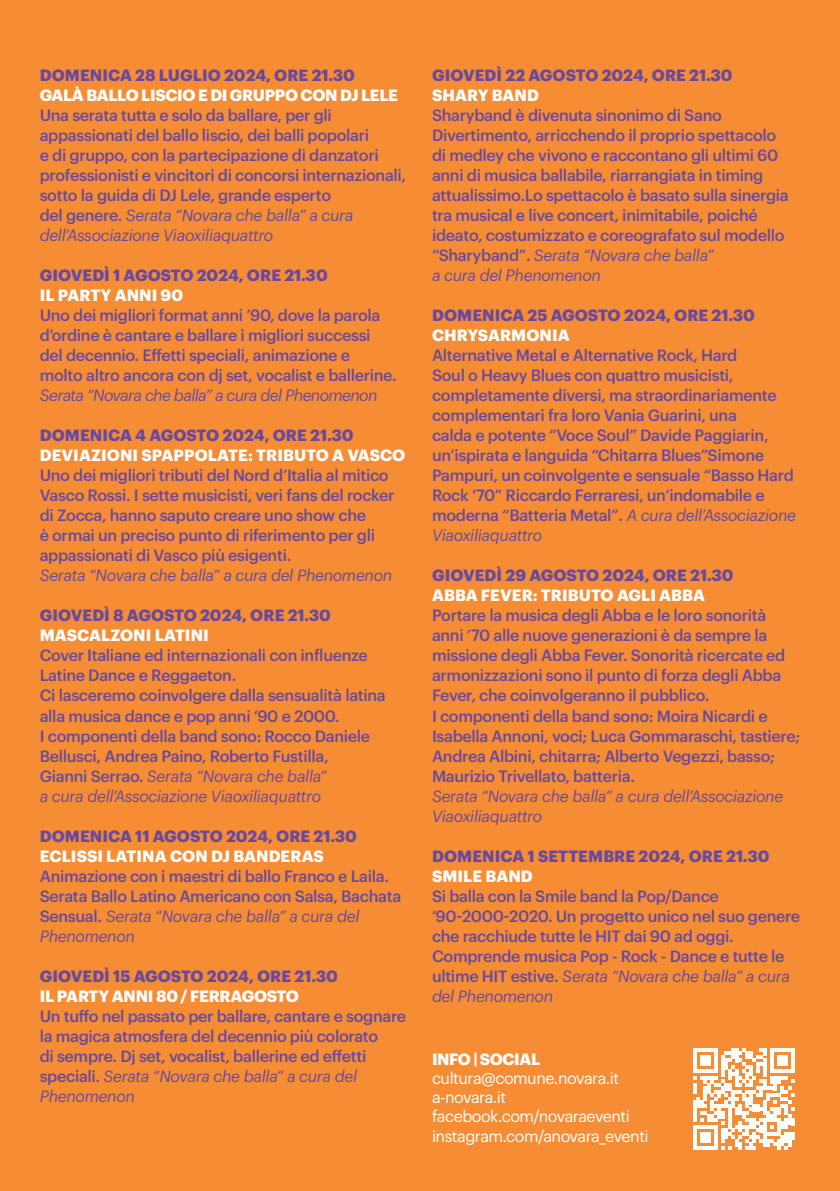
<style>
.page{position:relative;width:840px;height:1191px;background:#fff}
.page>*{position:absolute;margin:0;border:0;box-sizing:border-box;transform-origin:0 0}
.t1{font:500 16px/20px "Graphik";letter-spacing:-.02em;color:#69499e}
.t2{font:700 16px "Graphik";letter-spacing:.005em;color:#69499e}
.t3{font:700 16px "Graphik";letter-spacing:.005em;color:#fff}
.t4{font:italic 16px/20px "Graphik";letter-spacing:-.02em;color:#69499e}
.t5{font:16px/19.2px "Graphik";letter-spacing:-.03em;color:#fff}
.t6{font:italic 16px "Graphik";letter-spacing:-.04em;color:#69499e}
.t7{font:700 16px "Graphik";letter-spacing:-.02em;color:#fff}
.t8{font:700 16px "Graphik";letter-spacing:-.015em;color:#fff}
.t9{font:700 16px "Graphik";letter-spacing:-.025em;color:#fff}
.s1{font-weight:400;font-style:italic}
</style>
<div class="page">
<div style="left:0;top:0;width:839px;height:1191px;background:#f68d34"></div>
<svg style="left:693px;top:1048px;width:101px;height:101px"></svg>
<p class="t2" style="left:40px;top:63px;width:316px">DOMENICA 28 LUGLIO 2024, ORE 21.30</p>
<p class="t7" style="left:40px;top:83px;width:359px">GALÀ BALLO LISCIO E DI GRUPPO CON DJ LELE</p>
<p class="t1" style="left:40px;top:104px;width:368px">Una serata tutta e solo da ballare, per gli appassionati del ballo liscio, dei balli popolari<br>e di gruppo, con la partecipazione di danzatori professionisti e vincitori di concorsi internazionali, sotto la guida di DJ Lele, grande esperto<br>del genere. <span class="s1">Serata “Novara che balla” a cura dell’Associazione Viaoxiliaquattro</span></p>
<p class="t2" style="left:40px;top:263px;width:289px">GIOVEDÌ 1 AGOSTO 2024, ORE 21.30</p>
<p class="t3" style="left:40px;top:283px;width:145px">IL PARTY ANNI 90</p>
<p class="t1" style="left:40px;top:304px;width:358px">Uno dei migliori format anni ’90, dove la parola d’ordine è cantare e ballare i migliori successi del decennio. Effetti speciali, animazione e molto altro ancora con dj set, vocalist e ballerine.</p>
<p class="t6" style="left:40px;top:383px;width:339px">Serata “Novara che balla” a cura del Phenomenon</p>
<p class="t2" style="left:40px;top:423px;width:315px">DOMENICA 4 AGOSTO 2024, ORE 21.30</p>
<p class="t3" style="left:40px;top:443px;width:367px">DEVIAZIONI SPAPPOLATE: TRIBUTO A VASCO</p>
<p class="t1" style="left:40px;top:464px;width:356px">Uno dei migliori tributi del Nord d’Italia al mitico Vasco Rossi. I sette musicisti, veri fans del rocker di Zocca, hanno saputo creare uno show che<br>è ormai un preciso punto di riferimento per gli appassionati di Vasco più esigenti.</p>
<p class="t4" style="left:40px;top:564px;width:354px">Serata “Novara che balla” a cura del Phenomenon</p>
<p class="t2" style="left:40px;top:603px;width:292px">GIOVEDÌ 8 AGOSTO 2024, ORE 21.30</p>
<p class="t3" style="left:40px;top:623px;width:170px">MASCALZONI LATINI</p>
<p class="t1" style="left:40px;top:644px;width:347px">Cover Italiane ed internazionali con influenze Latine Dance e Reggaeton.<br>Ci lasceremo coinvolgere dalla sensualità latina alla musica dance e pop anni ‘90 e 2000.<br>I componenti della band sono: Rocco Daniele Bellusci, Andrea Paino, Roberto Fustilla,<br>Gianni Serrao. <span class="s1">Serata “Novara che balla”<br>a cura dell’Associazione Viaoxiliaquattro</span></p>
<p class="t2" style="left:40px;top:823px;width:318px">DOMENICA 11 AGOSTO 2024, ORE 21.30</p>
<p class="t3" style="left:40px;top:843px;width:285px">ECLISSI LATINA CON DJ BANDERAS</p>
<p class="t1" style="left:40px;top:864px;width:363px">Animazione con i maestri di ballo Franco e Laila.<br>Serata Ballo Latino Americano con Salsa, Bachata Sensual. <span class="s1">Serata “Novara che balla” a cura del Phenomenon</span></p>
<p class="t2" style="left:40px;top:963px;width:299px">GIOVEDÌ 15 AGOSTO 2024, ORE 21.30</p>
<p class="t8" style="left:40px;top:983px;width:260px">IL PARTY ANNI 80 / FERRAGOSTO</p>
<p class="t1" style="left:40px;top:1004px;width:368px">Un tuffo nel passato per ballare, cantare e sognare la magica atmosfera del decennio più colorato<br>di sempre. Dj set, vocalist, ballerine ed effetti speciali. <span class="s1">Serata “Novara che balla” a cura del Phenomenon</span></p>
<p class="t2" style="left:432px;top:63px;width:302px">GIOVEDÌ 22 AGOSTO 2024, ORE 21.30</p>
<p class="t3" style="left:432px;top:83px;width:108px">SHARY BAND</p>
<p class="t1" style="left:432px;top:104px;width:358px">Sharyband è divenuta sinonimo di Sano Divertimento, arricchendo il proprio spettacolo di medley che vivono e raccontano gli ultimi 60 anni di musica ballabile, riarrangiata in timing attualissimo.Lo spettacolo è basato sulla sinergia tra musical e live concert, inimitabile, poiché ideato, costumizzato e coreografato sul modello “Sharyband”. <span class="s1">Serata “Novara che balla”<br>a cura del Phenomenon</span></p>
<p class="t2" style="left:432px;top:303px;width:324px">DOMENICA 25 AGOSTO 2024, ORE 21.30</p>
<p class="t3" style="left:432px;top:323px;width:139px">CHRYSARMONIA</p>
<p class="t1" style="left:432px;top:344px;width:365px">Alternative Metal e Alternative Rock, Hard<br>Soul o Heavy Blues con quattro musicisti, completamente diversi, ma straordinariamente complementari fra loro Vania Guarini, una<br>calda e potente “Voce Soul” Davide Paggiarin, un’ispirata e languida “Chitarra Blues”Simone Pampuri, un coinvolgente e sensuale “Basso Hard Rock ’70” Riccardo Ferraresi, un’indomabile e moderna “Batteria Metal”. <span class="s1">A cura dell’Associazione Viaoxiliaquattro</span></p>
<p class="t2" style="left:432px;top:563px;width:303px">GIOVEDÌ 29 AGOSTO 2024, ORE 21.30</p>
<p class="t3" style="left:432px;top:583px;width:274px">ABBA FEVER: TRIBUTO AGLI ABBA</p>
<p class="t1" style="left:432px;top:604px;width:369px">Portare la musica degli Abba e le loro sonorità anni ’70 alle nuove generazioni è da sempre la missione degli Abba Fever. Sonorità ricercate ed armonizzazioni sono il punto di forza degli Abba Fever, che coinvolgeranno il pubblico.<br>I componenti della band sono: Moira Nicardi e Isabella Annoni, voci; Luca Gommaraschi, tastiere; Andrea Albini, chitarra; Alberto Vegezzi, basso; Maurizio Trivellato, batteria.</p>
<p class="t4" style="left:432px;top:784px;width:352px">Serata “Novara che balla” a cura dell’Associazione<br>Viaoxiliaquattro</p>
<p class="t2" style="left:432px;top:843px;width:339px">DOMENICA 1 SETTEMBRE 2024, ORE 21.30</p>
<p class="t3" style="left:432px;top:863px;width:102px">SMILE BAND</p>
<p class="t1" style="left:432px;top:884px;width:369px">Si balla con la Smile band la Pop/Dance ‘90-2000-2020. Un progetto unico nel suo genere che racchiude tutte le HIT dai 90 ad oggi.<br>Comprende musica Pop - Rock - Dance e tutte le ultime HIT estive. <span class="s1">Serata “Novara che balla” a cura del Phenomenon</span></p>
<p class="t9" style="left:432px;top:1046px;width:110px">INFO | SOCIAL</p>
<p class="t5" style="left:432px;top:1067px;width:218px">cultura@comune.novara.it a-novara.it facebook.com/novaraeventi instagram.com/anovara_eventi</p>
</div>
